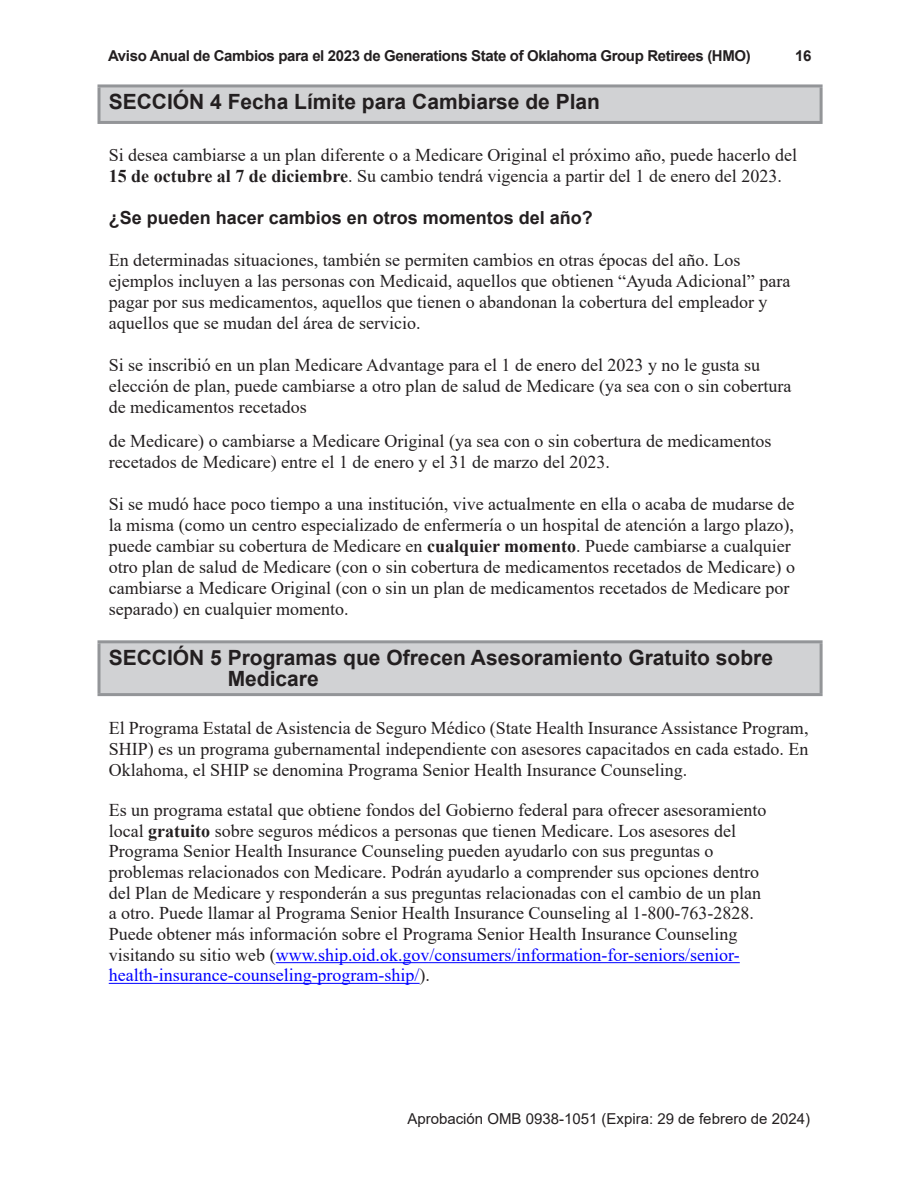
<style>
.page{position:relative;width:918px;height:1188px;background:#fff}
.page>*{position:absolute;margin:0;border:0;box-sizing:border-box;transform-origin:0 0}
.Main_Section{font:700 21px/21px "Arial";color:#231f20}
.Body_Text{font:18px/21px "Times New Roman";color:#231f20}
.heading_2{font:700 18px "Arial";color:#231f20}
.t1{font:700 15px "Arial";letter-spacing:-.025em;color:#231f20}
.t2{font:15px "Arial";color:#231f20}
.s1{font-weight:700}
.s2{color:#00f}
</style>
<div class="page">
<hr style="left:276px;top:962px;width:464px;height:1px;background:#00f">
<hr style="left:109px;top:983px;width:311px;height:1px;background:#00f">
<div style="left:99px;top:86px;width:722px;height:36px;background:#d1d2d4"></div>
<hr style="left:98px;top:84px;width:725px;height:3px;background:#939598">
<hr style="left:98px;top:87px;width:2px;height:34px;background:#939598">
<hr style="left:820px;top:87px;width:3px;height:34px;background:#939598">
<hr style="left:98px;top:121px;width:725px;height:3px;background:#939598">
<div style="left:99px;top:642px;width:722px;height:53px;background:#d1d2d4"></div>
<hr style="left:98px;top:640px;width:725px;height:3px;background:#939598">
<hr style="left:98px;top:643px;width:2px;height:50px;background:#939598">
<hr style="left:820px;top:643px;width:3px;height:50px;background:#939598">
<hr style="left:98px;top:693px;width:725px;height:3px;background:#939598">
<p class="t1" style="left:108px;top:45px;width:644px">Aviso Anual de Cambios para el 2023 de Generations State of Oklahoma Group Retirees (HMO)</p>
<p class="t1" style="left:795px;top:45px;width:18px">16</p>
<p class="Main_Section" style="left:109px;top:92px;width:493px">SECCIÓN 4 Fecha Límite para Cambiarse de Plan</p>
<p class="Body_Text" style="left:109px;top:144px;width:690px">Si desea cambiarse a un plan diferente o a Medicare Original el próximo año, puede hacerlo del<br><span class="s1">15 de octubre al 7 de diciembre</span>. Su cambio tendrá vigencia a partir del 1 de enero del 2023.</p>
<p class="heading_2" style="left:109px;top:205px;width:486px">¿Se pueden hacer cambios en otros momentos del año?</p>
<p class="Body_Text" style="left:109px;top:248px;width:683px">En determinadas situaciones, también se permiten cambios en otras épocas del año. Los ejemplos incluyen a las personas con Medicaid, aquellos que obtienen “Ayuda Adicional” para pagar por sus medicamentos, aquellos que tienen o abandonan la cobertura del empleador y aquellos que se mudan del área de servicio.</p>
<p class="Body_Text" style="left:109px;top:353px;width:684px">Si se inscribió en un plan Medicare Advantage para el 1 de enero del 2023 y no le gusta su elección de plan, puede cambiarse a otro plan de salud de Medicare (ya sea con o sin cobertura de medicamentos recetados</p>
<p class="Body_Text" style="left:109px;top:430px;width:664px">de Medicare) o cambiarse a Medicare Original (ya sea con o sin cobertura de medicamentos recetados de Medicare) entre el 1 de enero y el 31 de marzo del 2023.</p>
<p class="Body_Text" style="left:109px;top:493px;width:688px">Si se mudó hace poco tiempo a una institución, vive actualmente en ella o acaba de mudarse de la misma (como un centro especializado de enfermería o un hospital de atención a largo plazo), puede cambiar su cobertura de Medicare en <span class="s1">cualquier momento</span>. Puede cambiarse a cualquier otro plan de salud de Medicare (con o sin cobertura de medicamentos recetados de Medicare) o cambiarse a Medicare Original (con o sin un plan de medicamentos recetados de Medicare por separado) en cualquier momento.</p>
<p class="Main_Section" style="left:228px;top:648px;width:547px;text-indent:-119px">SECCIÓN 5 Programas que Ofrecen Asesoramiento Gratuito sobre<br>Medicare</p>
<p class="Body_Text" style="left:109px;top:717px;width:701px;text-align:justify">El Programa Estatal de Asistencia de Seguro Médico (State Health Insurance Assistance Program, SHIP) es un programa gubernamental independiente con asesores capacitados en cada estado. En Oklahoma, el SHIP se denomina Programa Senior Health Insurance Counseling.</p>
<p class="Body_Text" style="left:109px;top:799px;width:659px">Es un programa estatal que obtiene fondos del Gobierno federal para ofrecer asesoramiento local <span class="s1">gratuito</span> sobre seguros médicos a personas que tienen Medicare. Los asesores del Programa Senior Health Insurance Counseling pueden ayudarlo con sus preguntas o problemas relacionados con Medicare. Podrán ayudarlo a comprender sus opciones dentro del Plan de Medicare y responderán a sus preguntas relacionadas con el cambio de un plan a otro. Puede llamar al Programa Senior Health Insurance Counseling al 1-800-763-2828.<br>Puede obtener más información sobre el Programa Senior Health Insurance Counseling visitando su sitio web (<span class="s2">www.ship.oid.ok.gov/consumers/information-for-seniors/senior&shy;health-insurance-counseling-program-ship/</span>).</p>
<p class="t2" style="left:407px;top:1108px;width:404px">Aprobación OMB 0938-1051 (Expira: 29 de febrero de 2024)</p>
</div>
